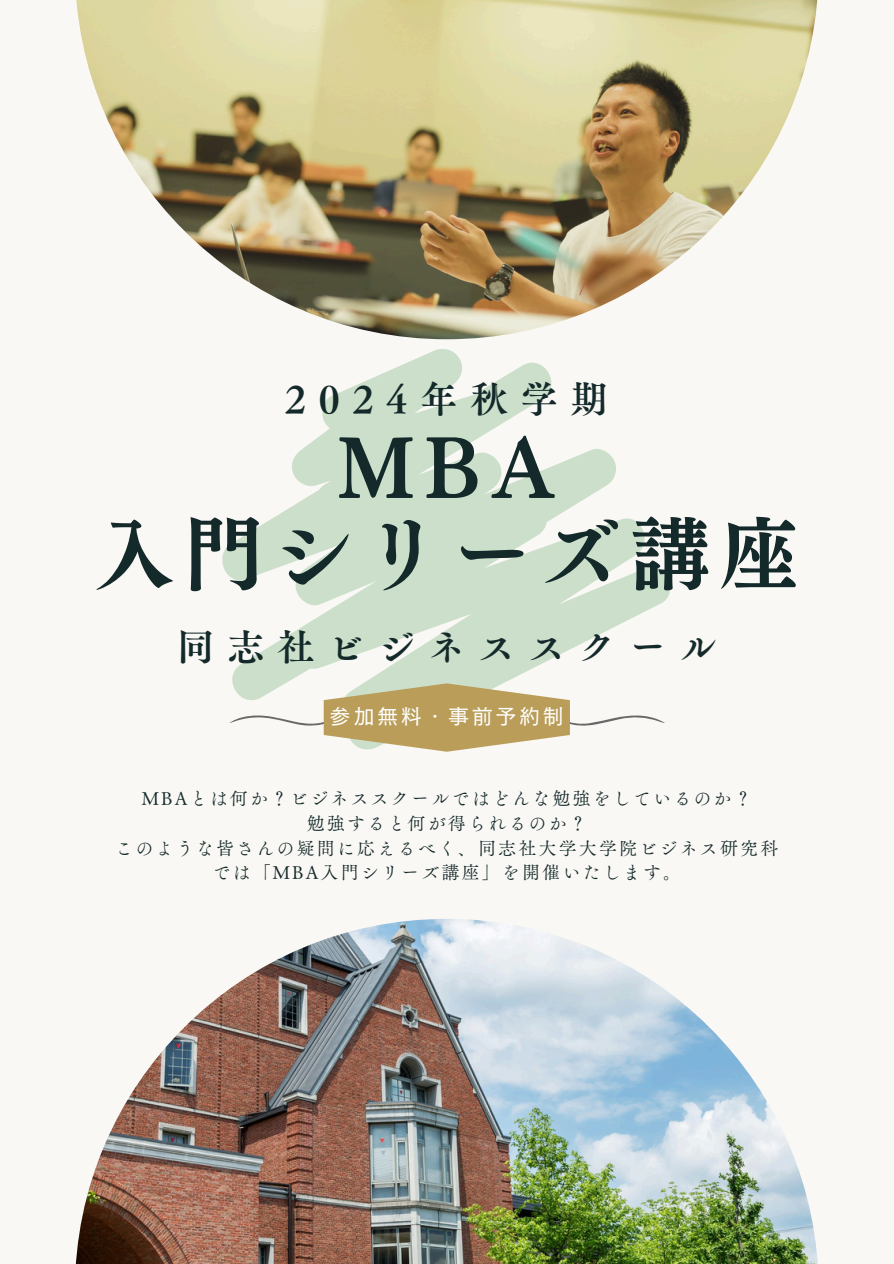
<style>
.page{position:relative;width:894px;height:1264px;background:#fff}
.page>*{position:absolute;margin:0;border:0;box-sizing:border-box;transform-origin:0 0}
.t1{font:79.5px/86.7px "Canva Telop Min Pro N E";letter-spacing:.12em;color:#13292a;text-align:center}
.t2{font:37.5px "Canva Tsuku A Old Min Pr 6 N B";letter-spacing:.34em;color:#13292a}
.t3{font:21.15px "Canva Cezanne Pro N M";letter-spacing:.12em;color:#fff}
.t4{font:18px/24.8px "Canva Tsuku A Old Min Pr 6 N R";letter-spacing:.12em;color:#13292a;text-align:center}
</style>
<div class="page">
<div style="left:0;top:0;width:893px;height:1263px;background:#faf8f4"></div>
<img style="left:76px;top:0;width:742px;height:339px">
<img style="left:76px;top:919px;width:742px;height:344px">
<svg style="left:222px;top:349px;width:448px;height:374px;fill:#cbdfca"></svg>
<svg style="left:229px;top:683px;width:435px;height:68px"></svg>
<p class="t2" style="left:285px;top:379px;width:324px">2024年秋学期</p>
<p class="t1" style="left:95px;top:424px;width:705px">MBA<br>入門シリーズ講座</p>
<h2 class="t2" style="left:177px;top:628px;width:541px">同志社ビジネススクール</h2>
<h3 class="t3" style="left:329px;top:705px;width:236px">参加無料・事前予約制</h3>
<h1 class="t4" style="left:142px;top:785px;width:611px">MBAとは何か？ビジネススクールではどんな勉強をしているのか？</h1>
<h2 class="t4" style="left:307px;top:810px;width:281px">勉強すると何が得られるのか？</h2>
<p class="t4" style="left:115px;top:835px;width:664px">このような皆さんの疑問に応えるべく、同志社大学大学院ビジネス研究科では「MBA入門シリーズ講座」を開催いたします。</p>
</div>
